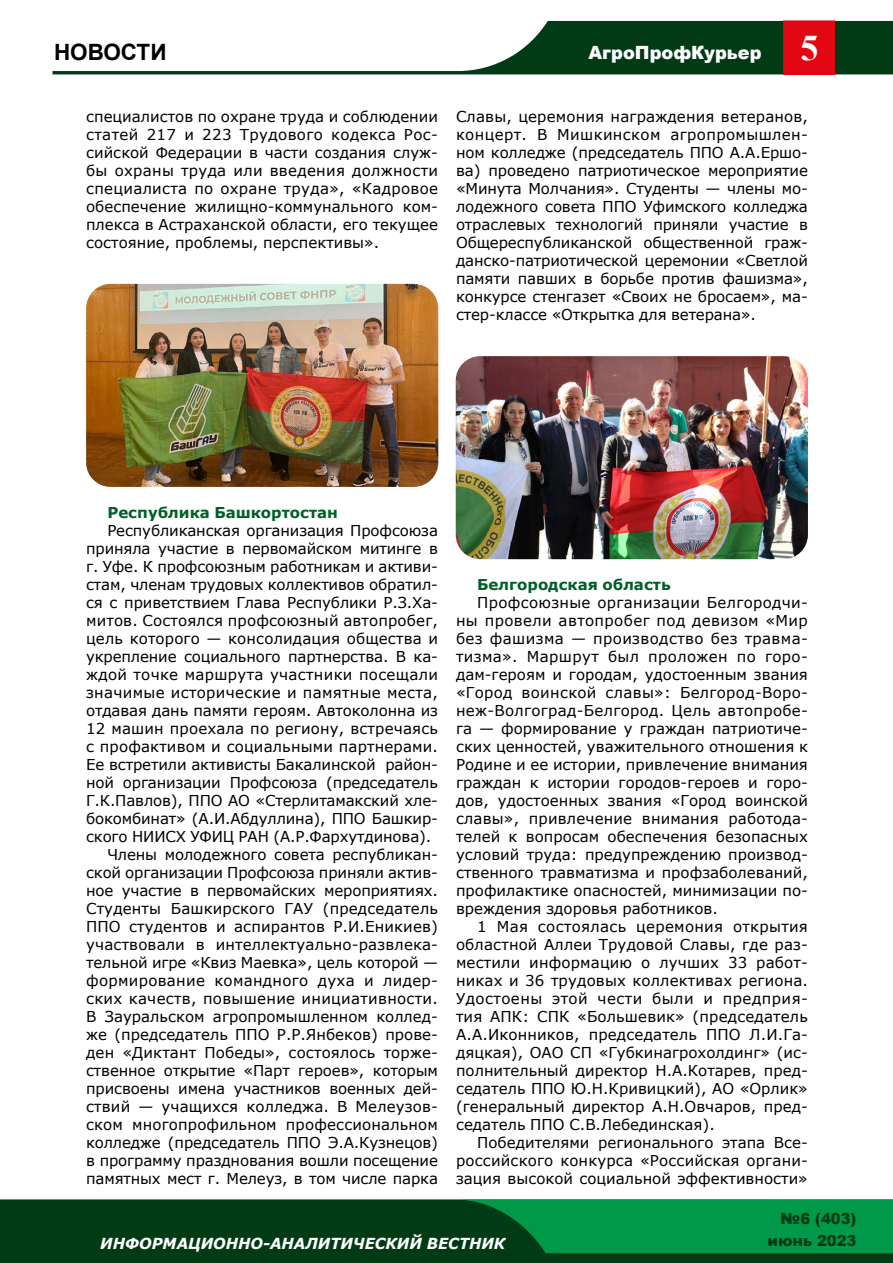
<style>
.page{position:relative;width:893px;height:1263px;background:#fff}
.page>*{position:absolute;margin:0;border:0;box-sizing:border-box;transform-origin:0 0}
.t1{font:700 36px "Times New Roman";color:#fff}
.t2{font:700 22.5px "Arial";color:#000}
.t3{font:900 18.15px "Arial";color:#fff}
.t4{font:italic 700 15.15px "Verdana";color:#fff}
.t5{font:900 15.15px/21.5px "Arial";color:#003b15;text-align:right}
.t6{font:15px/18px "Verdana";letter-spacing:-.01em;color:#000;text-align:justify}
.t7{font:15px "Verdana";letter-spacing:.01em;color:#000}
.t8{font:15px "Verdana";letter-spacing:.02em;color:#000}
.t9{font:700 15px "Verdana";color:#005f27}
</style>
<div class="page">
<svg style="left:53px;top:21px;width:840px;height:53px"></svg>
<div style="left:784px;top:21px;width:50px;height:53px;background:#e30613"></div>
<div style="left:783px;top:21px;width:52px;height:54px;border:1px solid #e30613"></div>
<div style="left:0;top:1199px;width:893px;height:64px;background:#003b15"></div>
<svg style="left:455px;top:1199px;width:438px;height:54px"></svg>
<img style="left:86px;top:284px;width:352px;height:203px">
<img style="left:456px;top:356px;width:352px;height:203px">
<h2 class="t2" style="left:54px;top:36px;width:114px">НОВОСТИ</h2>
<h1 class="t1" style="left:800px;top:22px;width:19px">5</h1>
<p class="t3" style="left:588px;top:39px;width:175px">АгроПрофКурьер</p>
<p class="t6" style="left:86px;top:107px;width:353px">специалистов по охране труда и соблюдении статей 217 и 223 Трудового кодекса Рос&shy;сийской Федерации в части создания служ&shy;бы охраны труда или введения должности специалиста по охране труда», «Кадровое обеспечение жилищно-коммунального ком&shy;плекса в Астраханской области, его текущее состояние, проблемы, перспективы».</p>
<p class="t6" style="left:456px;top:107px;width:353px">Славы, церемония награждения ветеранов, концерт. В Мишкинском агропромышлен&shy;ном колледже (председатель ППО А.А.Ершо&shy;ва) проведено патриотическое мероприятие «Минута Молчания». Студенты — члены мо&shy;лодежного совета ППО Уфимского колледжа отраслевых технологий приняли участие в Общереспубликанской общественной граж&shy;данско-патриотической церемонии «Светлой памяти павших в борьбе против фашизма», конкурсе стенгазет «Своих не бросаем», ма&shy;стер-классе «Открытка для ветерана».</p>
<p class="t9" style="left:107px;top:502px;width:232px">Республика Башкортостан</p>
<p class="t6" style="left:107px;top:521px;width:332px">Республиканская организация Профсоюза</p>
<p class="t6" style="left:86px;top:539px;width:353px">приняла участие в первомайском митинге в</p>
<p class="t6" style="left:86px;top:557px;width:353px">г. Уфе. К профсоюзным работникам и активи-</p>
<p class="t6" style="left:86px;top:575px;width:353px">стам, членам трудовых коллективов обратил-</p>
<p class="t6" style="left:86px;top:593px;width:353px">ся с приветствием Глава Республики Р.З.Ха-</p>
<p class="t7" style="left:86px;top:610px;width:353px">митов. Состоялся профсоюзный автопробег,</p>
<p class="t7" style="left:86px;top:628px;width:353px">цель которого — консолидация общества и</p>
<p class="t6" style="left:86px;top:647px;width:353px">укрепление социального партнерства. В ка-</p>
<p class="t8" style="left:86px;top:664px;width:353px">ждой точке маршрута участники посещали</p>
<p class="t8" style="left:86px;top:682px;width:353px">значимые исторические и памятные места,</p>
<p class="t6" style="left:86px;top:701px;width:353px">отдавая дань памяти героям. Автоколонна из</p>
<p class="t7" style="left:86px;top:718px;width:353px">12 машин проехала по региону, встречаясь</p>
<p class="t7" style="left:86px;top:736px;width:353px">с профактивом и социальными партнерами.</p>
<p class="t6" style="left:86px;top:755px;width:353px">Ее встретили активисты Бакалинской район-</p>
<p class="t6" style="left:86px;top:773px;width:353px">ной организации Профсоюза (председатель</p>
<p class="t6" style="left:86px;top:791px;width:353px">Г.К.Павлов), ППО АО «Стерлитамакский хле-</p>
<p class="t6" style="left:86px;top:809px;width:353px">бокомбинат» (А.И.Абдуллина), ППО Башкир-</p>
<p class="t6" style="left:86px;top:827px;width:347px">ского НИИСХ УФИЦ РАН (А.Р.Фархутдинова).</p>
<p class="t6" style="left:107px;top:845px;width:332px">Члены молодежного совета республикан-</p>
<p class="t6" style="left:86px;top:863px;width:353px">ской организации Профсоюза приняли актив-</p>
<p class="t6" style="left:86px;top:881px;width:353px">ное участие в первомайских мероприятиях.</p>
<p class="t7" style="left:86px;top:898px;width:353px">Студенты Башкирского ГАУ (председатель</p>
<p class="t7" style="left:86px;top:916px;width:353px">ППО студентов и аспирантов Р.И.Еникиев)</p>
<p class="t7" style="left:86px;top:934px;width:353px">участвовали в интеллектуально-развлека-</p>
<p class="t6" style="left:86px;top:953px;width:353px">тельной игре «Квиз Маевка», цель которой —</p>
<p class="t8" style="left:86px;top:970px;width:353px">формирование командного духа и лидер-</p>
<p class="t8" style="left:86px;top:988px;width:353px">ских качеств, повышение инициативности.</p>
<p class="t6" style="left:86px;top:1007px;width:353px">В Зауральском агропромышленном коллед-</p>
<p class="t6" style="left:86px;top:1025px;width:353px">же (председатель ППО Р.Р.Янбеков) прове-</p>
<p class="t7" style="left:86px;top:1042px;width:353px">ден «Диктант Победы», состоялось торже-</p>
<p class="t6" style="left:86px;top:1061px;width:353px">ственное открытие «Парт героев», которым</p>
<p class="t6" style="left:86px;top:1079px;width:353px">присвоены имена участников военных дей-</p>
<p class="t7" style="left:86px;top:1096px;width:353px">ствий — учащихся колледжа. В Мелеузов-</p>
<p class="t7" style="left:86px;top:1114px;width:353px">ском многопрофильном профессиональном</p>
<p class="t6" style="left:86px;top:1133px;width:353px">колледже (председатель ППО Э.А.Кузнецов)</p>
<p class="t6" style="left:86px;top:1151px;width:353px">в программу празднования вошли посещение</p>
<p class="t6" style="left:86px;top:1169px;width:353px">памятных мест г. Мелеуз, в том числе парка</p>
<p class="t9" style="left:477px;top:574px;width:195px">Белгородская область</p>
<p class="t6" style="left:456px;top:593px;width:353px;text-indent:21px">Профсоюзные организации Белгородчи&shy;ны провели автопробег под девизом «Мир без фашизма — производство без травма&shy;тизма». Маршрут был проложен по горо&shy;дам-героям и городам, удостоенным звания «Город воинской славы»: Белгород-Воро&shy;неж-Волгоград-Белгород. Цель автопробе&shy;га — формирование у граждан патриотиче&shy;ских ценностей, уважительного отношения к Родине и ее истории, привлечение внимания граждан к истории городов-героев и горо&shy;дов, удостоенных звания «Город воинской славы», привлечение внимания работода&shy;телей к вопросам обеспечения безопасных условий труда: предупреждению производ&shy;ственного травматизма и профзаболеваний, профилактике опасностей, минимизации по&shy;вреждения здоровья работников.</p>
<p class="t6" style="left:456px;top:917px;width:353px;text-indent:21px">1 Мая состоялась церемония открытия областной Аллеи Трудовой Славы, где раз&shy;местили информацию о лучших 33 работ&shy;никах и 36 трудовых коллективах региона.<br>Удостоены этой чести были и предприя&shy;тия АПК: СПК «Большевик» (председатель А.А.Иконников, председатель ППО Л.И.Га&shy;дяцкая), ОАО СП «Губкинагрохолдинг» (ис&shy;полнительный директор Н.А.Котарев, пред&shy;седатель ППО Ю.Н.Кривицкий), АО «Орлик» (генеральный директор А.Н.Овчаров, пред&shy;седатель ППО С.В.Лебединская).</p>
<p class="t6" style="left:456px;top:1133px;width:353px;text-indent:21px">Победителями регионального этапа Все&shy;российского конкурса «Российская органи&shy;зация высокой социальной эффективности»</p>
<p class="t4" style="left:100px;top:1233px;width:407px">ИНФОРМАЦИОННО-АНАЛИТИЧЕСКИЙ ВЕСТНИК</p>
<p class="t5" style="left:768px;top:1208px;width:90px">№6 (403) июнь 2023</p>
</div>
